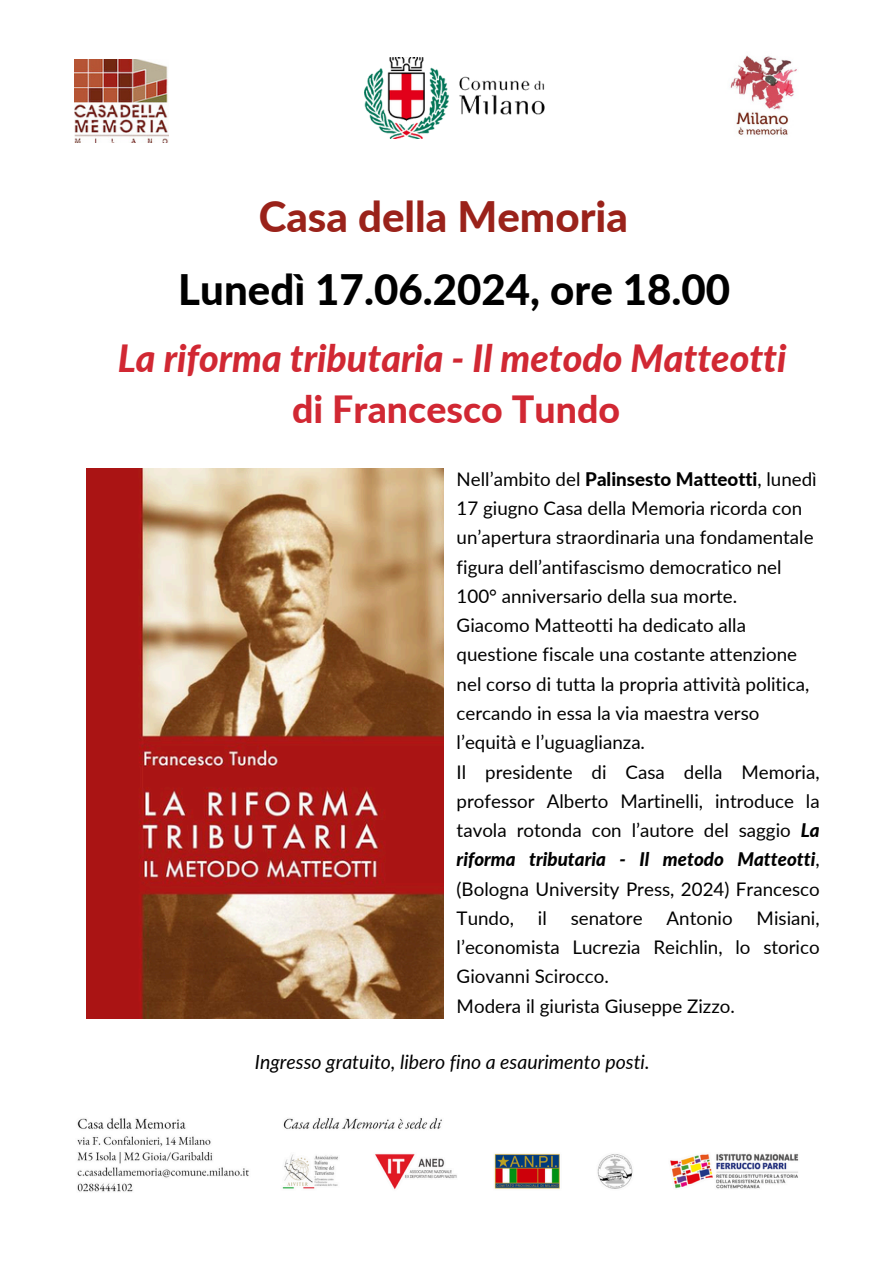
<style>
.page{position:relative;width:894px;height:1264px;background:#fff}
.page>*{position:absolute;margin:0;border:0;box-sizing:border-box;transform-origin:0 0}
.t1{font:800 42px "Lato";color:#000}
.t2{font:800 42px "Lato";color:#9a221a}
.t3{font:italic 800 37.5px/51.8px "Lato";color:#d12833;text-align:center}
.t4{font:italic 19.5px "Lato";color:#000}
.t5{font:18.75px/29.2px "Lato";color:#000}
.s1{font-style:normal}
.s2{font-weight:800}
.s3{font-weight:800;font-style:italic}
</style>
<div class="page">
<img style="left:74px;top:60px;width:95px;height:82px">
<img style="left:77px;top:1118px;width:722px;height:74px">
<img style="left:364px;top:57px;width:181px;height:81px">
<img style="left:730px;top:55px;width:67px;height:81px">
<img style="left:87px;top:468px;width:356px;height:550px">
<h2 class="t2" style="left:259px;top:190px;width:370px">Casa della Memoria</h2>
<p class="t1" style="left:178px;top:264px;width:553px">Lunedì 17.06.2024, ore 18.00</p>
<p class="t3" style="left:118px;top:331px;width:670px">La riforma tributaria - Il metodo Matteotti <span class="s1">di Francesco Tundo</span></p>
<p class="t5" style="left:456px;top:464px;width:361px">Nell’ambito del <span class="s2">Palinsesto Matteotti</span>, lunedì 17 giugno Casa della Memoria ricorda con un’apertura straordinaria una fondamentale figura dell’antifascismo democratico nel 100° anniversario della sua morte.</p>
<p class="t5" style="left:456px;top:610px;width:354px">Giacomo Matteotti ha dedicato alla questione fiscale una costante attenzione nel corso di tutta la propria attività politica, cercando in essa la via maestra verso l’equità e l’uguaglianza.</p>
<p class="t5" style="left:456px;top:756px;width:364px;text-align:justify">Il presidente di Casa della Memoria, professor Alberto Martinelli, introduce la tavola rotonda con l’autore del saggio <span class="s3">La riforma tributaria - Il metodo Matteotti</span>, (Bologna University Press, 2024) Francesco Tundo,</p>
<p class="t5" style="left:537px;top:903px;width:10px">il</p>
<p class="t5" style="left:570px;top:903px;width:73px">senatore</p>
<p class="t5" style="left:666px;top:903px;width:68px">Antonio</p>
<p class="t5" style="left:456px;top:903px;width:364px;text-align:justify;text-indent:300px">Misiani, l’economista Lucrezia Reichlin, lo storico Giovanni Scirocco.</p>
<p class="t5" style="left:456px;top:990px;width:280px">Modera il giurista Giuseppe Zizzo.</p>
<p class="t4" style="left:255px;top:1049px;width:396px">Ingresso gratuito, libero fino a esaurimento posti.</p>
</div>
